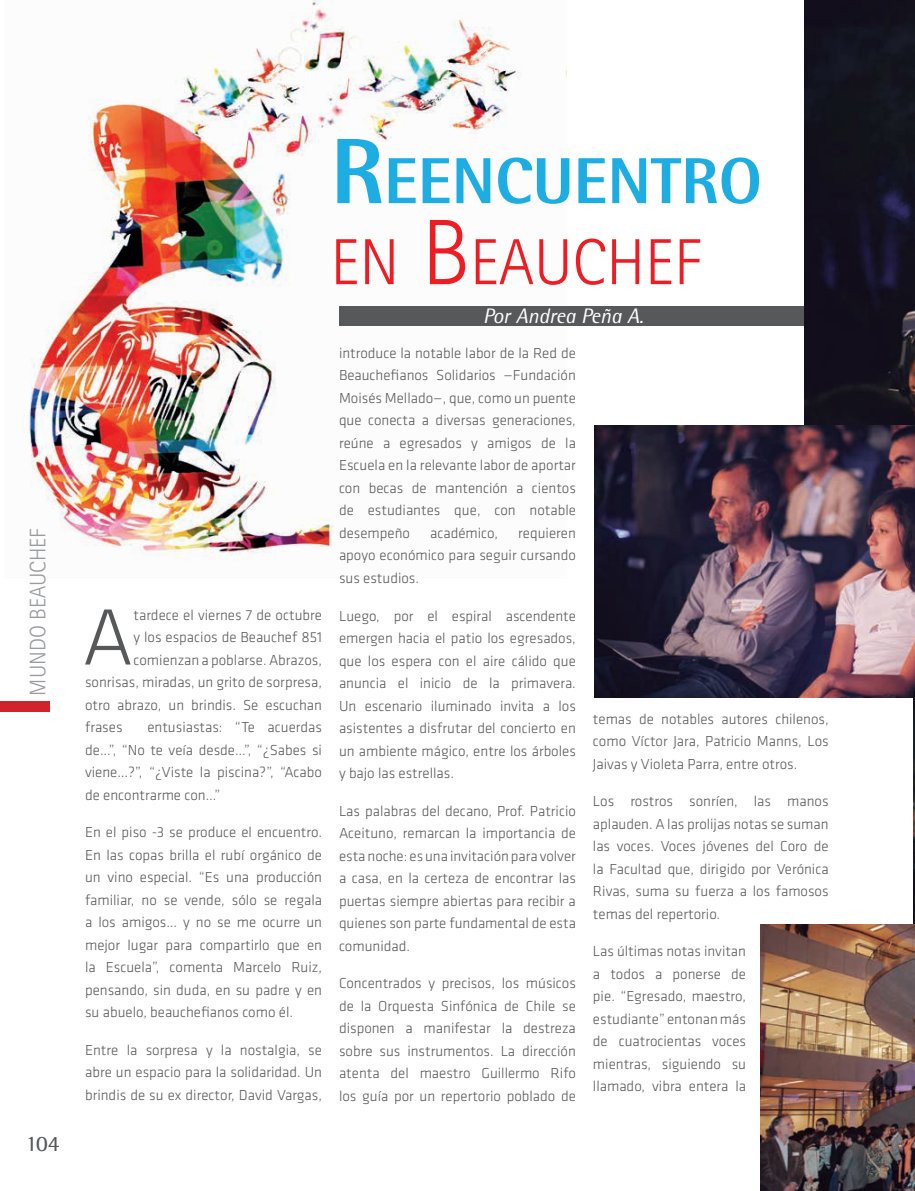
<style>
.page{position:relative;width:915px;height:1191px;background:#fff}
.page>*{position:absolute;margin:0;border:0;box-sizing:border-box;transform-origin:0 0}
.t1{font:300 82.5px "Klavika";color:#57585a}
.t2{font:800 65.1px "Rotis Semi Sans Std";color:#1dade3}
.t3{font:300 65.1px "Rotis Sans Serif Std";color:#ee1d23}
.t4{font:300 22.5px "Rotis Sans Serif Std";color:#999b9e}
.t5{font:22.5px "Rotis Semi Serif Std";color:#57585a}
.t6{font:italic 21px "Rotis Semi Sans Std";color:#fff}
.t7{font:300 15px/22.5px "Klavika";color:#57585a;text-align:justify}
.s1{font-size:93px}
</style>
<div class="page">
<img style="left:27px;top:0;width:538px;height:560px">
<div style="left:339px;top:306px;width:485px;height:20px;background:#57585a"></div>
<div style="left:0;top:701px;width:50px;height:11px;background:#d1232a"></div>
<img style="left:804px;top:0;width:110px;height:425px">
<img style="left:594px;top:425px;width:320px;height:272px">
<img style="left:913px;top:691px;width:1px;height:233px">
<img style="left:760px;top:924px;width:154px;height:267px">
<h3 class="t4" style="left:25px;top:695px;width:168px;rotate:-90deg">MUNDO BEAUCH EF</h3>
<h3 class="t5" style="left:25px;top:1130px;width:36px">104</h3>
<h1 class="t1" style="left:82px;top:592px;width:53px">A</h1>
<p class="t7" style="left:133px;top:603px;width:190px">tardece el viernes 7 de octubre</p>
<p class="t7" style="left:133px;top:626px;width:190px">y los espacios de Beauchef 851</p>
<p class="t7" style="left:133px;top:648px;width:190px">comienzan a poblarse. Abrazos,</p>
<p class="t7" style="left:85px;top:671px;width:238px">sonrisas, miradas, un grito de sorpresa,</p>
<p class="t7" style="left:85px;top:693px;width:238px">otro abrazo, un brindis. Se escuchan</p>
<p class="t7" style="left:85px;top:716px;width:39px">frases</p>
<p class="t7" style="left:85px;top:716px;width:238px;text-indent:62px">entusiastas: “Te acuerdas de…”, “No te veía desde…”, “¿Sabes si viene…?”, “¿Viste la piscina?”, “Acabo de encontrarme con…”</p>
<p class="t7" style="left:85px;top:821px;width:238px">En el piso -3 se produce el encuentro.<br>En las copas brilla el rubí orgánico de un vino especial. “Es una producción familiar, no se vende, sólo se regala a los amigos… y no se me ocurre un mejor lugar para compartirlo que en la Escuela”, comenta Marcelo Ruiz, pensando, sin duda, en su padre y en su abuelo, beauchefianos como él.</p>
<p class="t7" style="left:85px;top:1038px;width:238px">Entre la sorpresa y la nostalgia, se abre un espacio para la solidaridad. Un brindis de su ex director, David Vargas,</p>
<h2 class="t2" style="left:330px;top:140px;width:433px"><span class="s1">R</span>EENCUENTRO</h2>
<h2 class="t3" style="left:330px;top:225px;width:371px">EN <span class="s1">B</span> EAUCHEF</h2>
<h3 class="t6" style="left:483px;top:303px;width:162px">Por Andrea Peña A.</h3>
<p class="t7" style="left:339px;top:342px;width:238px">introduce la notable labor de la Red de Beauchefianos Solidarios —Fundación Moisés Mellado—, que, como un puente que conecta a diversas generaciones, reúne a egresados y amigos de la Escuela en la relevante labor de aportar con becas de mantención a cientos de estudiantes que, con notable desempeño</p>
<p class="t7" style="left:430px;top:522px;width:69px">académico,</p>
<p class="t7" style="left:339px;top:522px;width:238px;text-indent:179px">requieren apoyo económico para seguir cursando sus estudios.</p>
<p class="t7" style="left:339px;top:604px;width:238px">Luego, por el espiral ascendente emergen hacia el patio los egresados, que los espera con el aire cálido que anuncia el inicio de la primavera.<br>Un escenario iluminado invita a los asistentes a disfrutar del concierto en un ambiente mágico, entre los árboles y bajo las estrellas.</p>
<p class="t7" style="left:339px;top:799px;width:238px">Las palabras del decano, Prof. Patricio Aceituno, remarcan la importancia de esta noche: es una invitación para volver a casa, en la certeza de encontrar las puertas siempre abiertas para recibir a quienes son parte fundamental de esta comunidad.</p>
<p class="t7" style="left:339px;top:972px;width:238px">Concentrados y precisos, los músicos de la Orquesta Sinfónica de Chile se disponen a manifestar la destreza sobre sus instrumentos. La dirección atenta del maestro Guillermo Rifo los guía por un repertorio poblado de</p>
<p class="t7" style="left:592px;top:707px;width:237px">temas de notables autores chilenos, como Víctor Jara, Patricio Manns, Los Jaivas y Violeta Parra, entre otros.</p>
<p class="t7" style="left:592px;top:790px;width:237px">Los rostros sonríen, las manos aplauden. A las prolijas notas se suman las voces. Voces jóvenes del Coro de la Facultad que, dirigido por Verónica Rivas, suma su fuerza a los famosos temas del repertorio.</p>
<p class="t7" style="left:592px;top:940px;width:155px">Las últimas notas invitan a todos a ponerse de pie. “Egresado, maestro, estudiante” entonan más de cuatrocientas voces mientras, siguiendo su llamado, vibra entera la</p>
</div>
